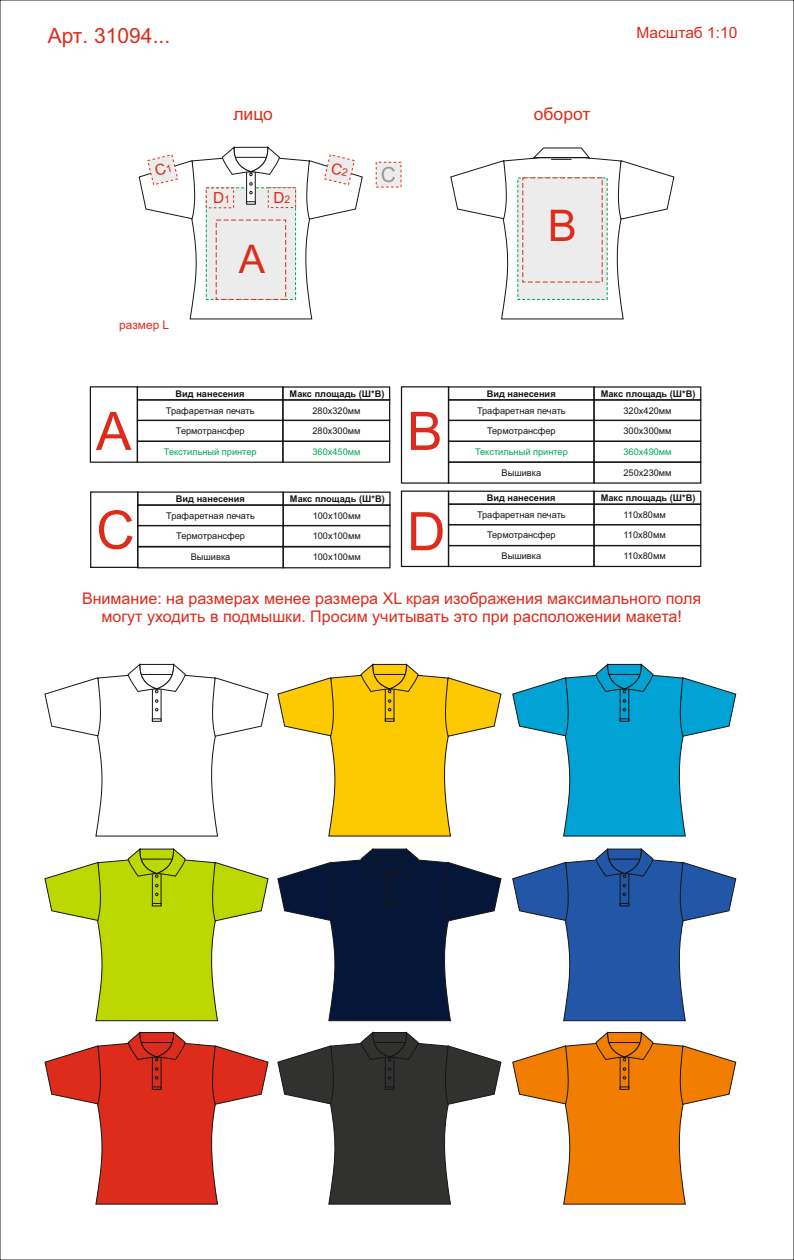
<style>
.page{position:relative;width:794px;height:1260px;background:#fff}
.page>*{position:absolute;margin:0;border:0;box-sizing:border-box;transform-origin:0 0}
.t1{font:53.2px "Arial";color:#dd2b1c}
.t2{font:43.66px "Arial";color:#dd2b1c}
.t3{font:39.46px "Arial";color:#dd2b1c}
.t4{font:21px "Arial";color:#dd2b1c}
.t5{font:21px "Arial";color:#989899}
.t6{font:17.5px "Arial";color:#dd2b1c}
.t7{font:16.1px/17.9px "Arial";color:#dd2b1c;text-align:center}
.t8{font:15.49px "Arial";color:#dd2b1c}
.t9{font:15.31px "Arial";color:#dd2b1c}
.t10{font:11.9px "Arial";color:#dd2b1c}
.t11{font:9.19px "Arial";color:#151616}
.t12{font:700 9.19px "Arial";color:#151616}
.t13{font:9.19px "Arial";color:#00a759}
.s1{font-size:10.5px}
</style>
<div class="page">
<svg style="left:45px;top:664px;width:223px;height:357px"></svg>
<svg style="left:45px;top:1032px;width:223px;height:172px"></svg>
<svg style="left:512px;top:663px;width:224px;height:173px"></svg>
<svg style="left:512px;top:849px;width:224px;height:355px"></svg>
<svg style="left:278px;top:664px;width:223px;height:540px"></svg>
<svg style="left:376px;top:162px;width:25px;height:26px"></svg>
<div style="left:448px;top:491px;width:146px;height:14px;border:1px solid #151616"></div>
<div style="left:137px;top:441px;width:146px;height:22px;border:1px solid #151616"></div>
<div style="left:448px;top:441px;width:146px;height:22px;border:1px solid #151616"></div>
<div style="left:448px;top:545px;width:146px;height:22px;border:1px solid #151616"></div>
<div style="left:448px;top:462px;width:146px;height:22px;border:1px solid #151616"></div>
<div style="left:137px;top:546px;width:147px;height:22px;border:1px solid #151616"></div>
<div style="left:137px;top:399px;width:146px;height:22px;border:1px solid #151616"></div>
<div style="left:448px;top:504px;width:146px;height:21px;border:1px solid #151616"></div>
<div style="left:448px;top:399px;width:146px;height:22px;border:1px solid #151616"></div>
<div style="left:137px;top:504px;width:147px;height:22px;border:1px solid #151616"></div>
<div style="left:593px;top:491px;width:108px;height:14px;border:1px solid #151616"></div>
<div style="left:283px;top:492px;width:107px;height:14px;border:1px solid #151616"></div>
<div style="left:282px;top:420px;width:108px;height:22px;border:1px solid #151616"></div>
<div style="left:593px;top:524px;width:108px;height:22px;border:1px solid #151616"></div>
<div style="left:593px;top:420px;width:108px;height:22px;border:1px solid #151616"></div>
<div style="left:282px;top:441px;width:108px;height:22px;border:1px solid #151616"></div>
<div style="left:593px;top:441px;width:108px;height:22px;border:1px solid #151616"></div>
<div style="left:593px;top:545px;width:108px;height:22px;border:1px solid #151616"></div>
<div style="left:593px;top:462px;width:108px;height:22px;border:1px solid #151616"></div>
<div style="left:283px;top:546px;width:107px;height:22px;border:1px solid #151616"></div>
<div style="left:282px;top:399px;width:108px;height:22px;border:1px solid #151616"></div>
<div style="left:593px;top:504px;width:108px;height:21px;border:1px solid #151616"></div>
<div style="left:593px;top:399px;width:108px;height:22px;border:1px solid #151616"></div>
<div style="left:283px;top:504px;width:107px;height:22px;border:1px solid #151616"></div>
<div style="left:90px;top:386px;width:48px;height:77px;border:1px solid #151616"></div>
<div style="left:401px;top:491px;width:48px;height:76px;border:1px solid #151616"></div>
<div style="left:401px;top:386px;width:48px;height:98px;border:1px solid #151616"></div>
<div style="left:90px;top:491px;width:48px;height:77px;border:1px solid #151616"></div>
<svg style="left:450px;top:148px;width:224px;height:171px"></svg>
<svg style="left:139px;top:146px;width:223px;height:173px"></svg>
<h3 class="t4" style="left:48px;top:28px;width:124px">Арт. 31094...</h3>
<h3 class="t8" style="left:636px;top:27px;width:102px">Масштаб 1:10</h3>
<p class="t10" style="left:119px;top:321px;width:51px">размер L</p>
<h3 class="t6" style="left:233px;top:108px;width:41px">лицо</h3>
<h3 class="t6" style="left:534px;top:108px;width:58px">оборот</h3>
<h3 class="t9" style="left:213px;top:192px;width:18px">D<span class="s1">1</span></h3>
<h3 class="t9" style="left:273px;top:192px;width:18px">D<span class="s1">2</span></h3>
<h3 class="t3" style="left:239px;top:244px;width:28px">А</h3>
<h3 class="t5" style="left:381px;top:167px;width:17px">С</h3>
<h2 class="t2" style="left:548px;top:209px;width:31px">B</h2>
<p class="t12" style="left:176px;top:391px;width:70px">Вид нанесения</p>
<p class="t12" style="left:289px;top:390px;width:96px">Макс площадь (Ш*В)</p>
<p class="t12" style="left:487px;top:391px;width:70px">Вид нанесения</p>
<p class="t12" style="left:600px;top:390px;width:96px">Макс площадь (Ш*В)</p>
<h1 class="t1" style="left:96px;top:411px;width:37px">A</h1>
<h1 class="t1" style="left:96px;top:510px;width:40px">C</h1>
<p class="t11" style="left:312px;top:407px;width:50px">280х320мм</p>
<p class="t11" style="left:623px;top:407px;width:50px">320х420мм</p>
<p class="t11" style="left:166px;top:407px;width:90px">Трафаретная печать</p>
<p class="t11" style="left:477px;top:407px;width:90px">Трафаретная печать</p>
<h1 class="t1" style="left:407px;top:411px;width:37px">В</h1>
<p class="t11" style="left:312px;top:427px;width:50px">280х300мм</p>
<p class="t11" style="left:623px;top:427px;width:50px">300х300мм</p>
<p class="t11" style="left:176px;top:427px;width:70px">Термотрансфер</p>
<p class="t11" style="left:487px;top:427px;width:70px">Термотрансфер</p>
<p class="t13" style="left:312px;top:448px;width:50px">360х450мм</p>
<p class="t13" style="left:623px;top:448px;width:50px">360х490мм</p>
<p class="t13" style="left:164px;top:448px;width:94px">Текстильный принтер</p>
<p class="t13" style="left:475px;top:448px;width:94px">Текстильный принтер</p>
<p class="t11" style="left:501px;top:469px;width:41px">Вышивка</p>
<p class="t11" style="left:623px;top:469px;width:50px">250х230мм</p>
<p class="t12" style="left:176px;top:496px;width:70px">Вид нанесения</p>
<p class="t12" style="left:290px;top:495px;width:96px">Макс площадь (Ш*В)</p>
<p class="t12" style="left:487px;top:495px;width:70px">Вид нанесения</p>
<p class="t12" style="left:600px;top:494px;width:96px">Макс площадь (Ш*В)</p>
<p class="t11" style="left:166px;top:512px;width:90px">Трафаретная печать</p>
<p class="t11" style="left:176px;top:532px;width:70px">Термотрансфер</p>
<p class="t11" style="left:313px;top:512px;width:50px">100х100мм</p>
<p class="t11" style="left:313px;top:532px;width:50px">100х100мм</p>
<h1 class="t1" style="left:407px;top:512px;width:40px">D</h1>
<p class="t11" style="left:477px;top:511px;width:90px">Трафаретная печать</p>
<p class="t11" style="left:487px;top:531px;width:70px">Термотрансфер</p>
<p class="t11" style="left:623px;top:511px;width:44px">110х80мм</p>
<p class="t11" style="left:623px;top:531px;width:44px">110х80мм</p>
<p class="t11" style="left:191px;top:554px;width:41px">Вышивка</p>
<p class="t11" style="left:313px;top:554px;width:50px">100х100мм</p>
<p class="t11" style="left:501px;top:552px;width:41px">Вышивка</p>
<p class="t11" style="left:623px;top:552px;width:44px">110х80мм</p>
<h3 class="t7" style="left:82px;top:591px;width:621px">Внимание: на размерах менее размера XL края изображения максимального поля могут уходить в подмышки. Просим учитывать это при расположении макета!</h3>
</div>
